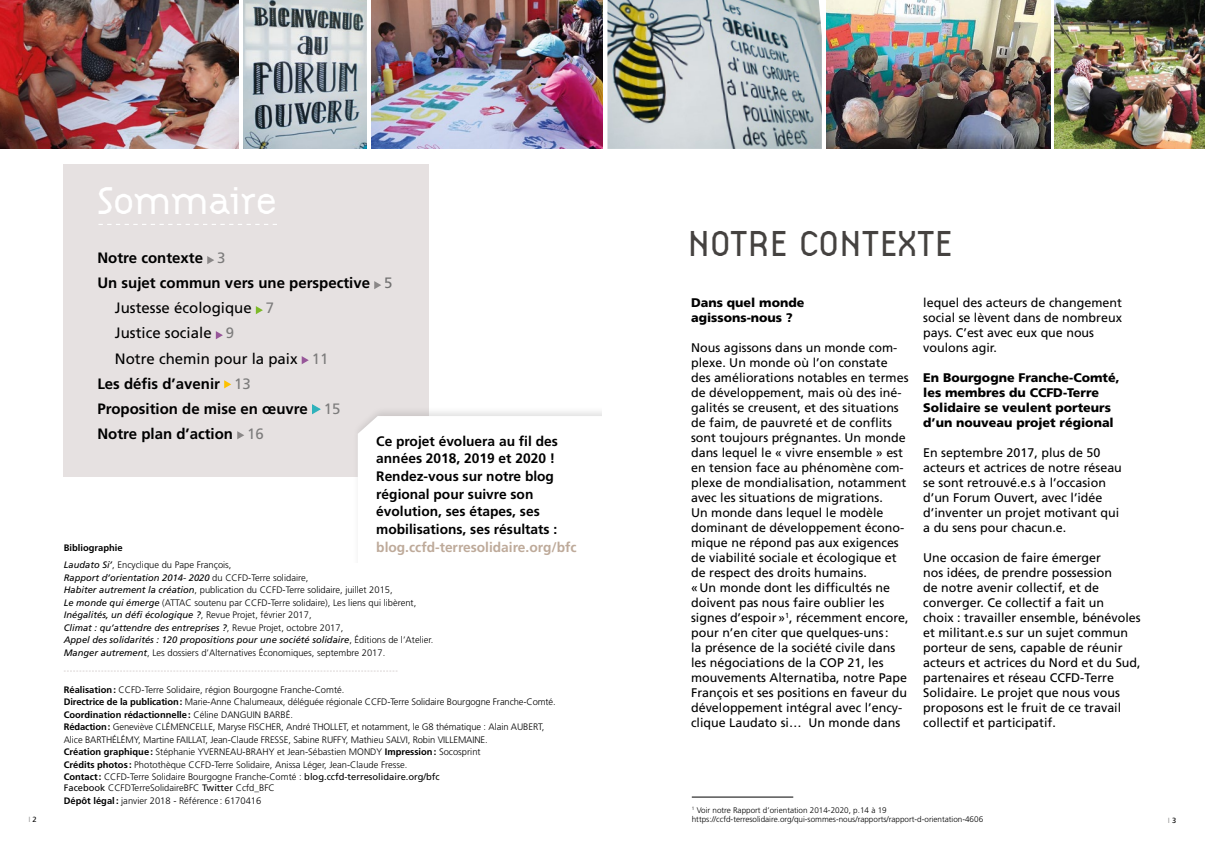
<style>
.page{position:relative;width:1205px;height:851px;background:#fff}
.page>*{position:absolute;margin:0;border:0;box-sizing:border-box;transform-origin:0 0}
.t1{font:300 40.25px "Citizen CCFD";letter-spacing:-.005em;color:#fff}
.t2{font:300 37.5px "Citizen CCFD";color:#454240}
.t3{font:700 15px "Frutiger";color:#000}
.t4{font:15px "Frutiger";color:#000}
.t5{font:700 13.75px/17.5px "Frutiger";color:#000}
.t6{font:700 13.75px "Frutiger";color:#beaa9a}
.t7{font:12.5px/15px "Frutiger";color:#000}
.t8{font:900 12.5px/15px "Frutiger";color:#000}
.t9{font:300 9.38px/12.5px "Frutiger";color:#000}
.t10{font:700 9.38px "Frutiger";color:#000}
.t11{font:300 8.12px/9.4px "Frutiger";color:#000}
.t12{font:7.5px "Frutiger";color:#9d9d9c}
.s1{color:#000}
.s2{font-weight:400;color:#7c7b7b}
.s3{font-weight:400;color:#706f6f}
.s4{color:#7c7b7b}
.s5{font-weight:400;font-style:italic}
.s6{font-weight:700}
.s7{font-weight:400}
</style>
<div class="page">
<hr style="left:692px;top:796px;width:101px;height:1px;background:#000">
<img style="left:0;top:0;width:239px;height:149px">
<img style="left:371px;top:0;width:231px;height:149px">
<img style="left:244px;top:0;width:122px;height:149px">
<img style="left:607px;top:0;width:215px;height:149px">
<img style="left:826px;top:0;width:225px;height:149px">
<img style="left:1054px;top:0;width:151px;height:148px">
<svg style="left:64px;top:670px;width:333px;height:1px"></svg>
<div style="left:64px;top:165px;width:365px;height:312px;background:#e6e1e1"></div>
<svg style="left:207px;top:256px;width:7px;height:8px"></svg>
<svg style="left:374px;top:281px;width:7px;height:8px"></svg>
<svg style="left:256px;top:306px;width:7px;height:8px"></svg>
<svg style="left:216px;top:331px;width:7px;height:8px"></svg>
<svg style="left:302px;top:356px;width:7px;height:8px"></svg>
<svg style="left:224px;top:380px;width:7px;height:8px"></svg>
<svg style="left:312px;top:404px;width:9px;height:11px"></svg>
<svg style="left:237px;top:431px;width:7px;height:8px"></svg>
<svg style="left:98px;top:224px;width:179px;height:1px"></svg>
<div style="left:352px;top:405px;width:304px;height:178px;background:#000;opacity:.12"></div>
<svg style="left:358px;top:416px;width:244px;height:146px"></svg>
<div style="left:325px;top:562px;width:328px;height:71px;background:#fff"></div>
<div style="left:602px;top:389px;width:69px;height:249px;background:#fff"></div>
<p class="t12" style="left:28px;top:815px;width:10px">I <span class="s1">2</span></p>
<h1 class="t1" style="left:97px;top:178px;width:181px">Sommaire</h1>
<p class="t3" style="left:97px;top:249px;width:130px">Notre contexte <span class="s2">3</span></p>
<p class="t3" style="left:97px;top:274px;width:297px">Un sujet commun vers une perspective <span class="s3">5</span></p>
<p class="t4" style="left:115px;top:299px;width:161px">Justesse écologique <span class="s4">7</span></p>
<p class="t4" style="left:115px;top:324px;width:121px">Justice sociale <span class="s4">9</span></p>
<p class="t4" style="left:115px;top:349px;width:215px">Notre chemin pour la paix <span class="s4">11</span></p>
<p class="t3" style="left:97px;top:374px;width:155px">Les défis d’avenir <span class="s2">13</span></p>
<p class="t3" style="left:97px;top:399px;width:244px">Proposition de mise en œuvre <span class="s2">15</span></p>
<p class="t3" style="left:97px;top:424px;width:168px">Notre plan d’action <span class="s2">16</span></p>
<p class="t5" style="left:376px;top:432px;width:183px">Ce projet évoluera au fil des années 2018, 2019 et 2020 !<br>Rendez-vous sur notre blog régional pour suivre son évolution, ses étapes, ses mobilisations, ses résultats :</p>
<p class="t10" style="left:64px;top:542px;width:60px">Bibliographie</p>
<p class="t6" style="left:376px;top:539px;width:202px">blog.ccfd-terresolidaire.org/bfc</p>
<p class="t9" style="left:64px;top:558px;width:371px"><span class="s5">Laudato Si’</span>, Encyclique du Pape François,<br><span class="s5">Rapport d’orientation 2014- 2020</span> du CCFD-Terre solidaire,<br><span class="s5">Habiter autrement la création</span>, publication du CCFD-Terre solidaire, juillet 2015,<br><span class="s5">Le monde qui émerge</span> (ATTAC soutenu par CCFD-Terre solidaire), Les liens qui libèrent, <span class="s5">Inégalités, un défi écologique ?</span>, Revue Projet, février 2017,<br><span class="s5">Climat : qu’attendre des entreprises ?</span>, Revue Projet, octobre 2017,<br><span class="s5">Appel des solidarités : 120 propositions pour une société solidaire</span>, Éditions de l’Atelier.<br><span class="s5">Manger autrement</span>, Les dossiers d’Alternatives Économiques, septembre 2017.</p>
<p class="t9" style="left:64px;top:683px;width:493px"><span class="s6">Réalisation:</span> CCFD-Terre Solidaire, région Bourgogne Franche-Comté.<br><span class="s6">Directrice de la publication:</span> Marie-Anne Chalumeaux, déléguée régionale CCFD-Terre Solidaire Bourgogne Franche-Comté.<br><span class="s6">Coordination rédactionnelle:</span> Céline DANGUIN BARBÉ.<br><span class="s6">Rédaction:</span> Geneviève CLÉMENCELLE, Maryse FISCHER, André THOLLET, et notamment, le G8 thématique : Alain AUBERT, Alice BARTHÉLÉMY, Martine FAILLAT, Jean-Claude FRESSE, Sabine RUFFY, Mathieu SALVI, Robin VILLEMAINE.<br><span class="s6">Création graphique:</span> Stéphanie YVERNEAU-BRAHY et Jean-Sébastien MONDY <span class="s6">Impression:</span> Socosprint<br><span class="s6">Crédits photos :</span> Photothèque CCFD-Terre Solidaire, Anissa Léger, Jean-Claude Fresse.<br><span class="s6">Contact:</span> CCFD-Terre Solidaire Bourgogne Franche-Comté : <span class="s7">blog.ccfd-terresolidaire.org/bfc</span></p>
<p class="t9" style="left:64px;top:781px;width:212px"><span class="s7">Facebook</span> CCFDTerreSolidaireBFC <span class="s7">Twitter</span> Ccfd_BFC<br><span class="s6">Dépôt légal:</span> janvier 2018 - Référence: 6170416</p>
<h2 class="t2" style="left:687px;top:222px;width:267px">NOTRE CONTEXTE</h2>
<p class="t8" style="left:691px;top:294px;width:115px">Dans quel monde agissons-nous ?</p>
<p class="t7" style="left:691px;top:340px;width:219px">Nous agissons dans un monde com&shy;plexe. Un monde où l’on constate des améliorations notables en termes de développement, mais où des iné&shy;galités se creusent, et des situations de faim, de pauvreté et de conflits sont toujours prégnantes. Un monde dans lequel le « vivre ensemble » est en tension face au phénomène com&shy;plexe de mondialisation, notamment avec les situations de migrations.<br>Un monde dans lequel le modèle dominant de développement écono&shy;mique ne répond pas aux exigences de viabilité sociale et écologique et de respect des droits humains.<br>«Un monde dont les difficultés ne doivent pas nous faire oublier les signes d’espoir»<sup>1</sup>, récemment encore, pour n’en citer que quelques-uns:<br>la présence de la société civile dans les négociations de la COP 21, les mouvements Alternatiba, notre Pape François et ses positions en faveur du développement intégral avec l’ency&shy;clique Laudato si… Un monde dans</p>
<p class="t7" style="left:923px;top:295px;width:200px">lequel des acteurs de changement social se lèvent dans de nombreux pays. C’est avec eux que nous voulons agir.</p>
<p class="t8" style="left:923px;top:369px;width:198px">En Bourgogne Franche-Comté, les membres du CCFD-Terre<br>Solidaire se veulent porteurs d’un nouveau projet régional</p>
<p class="t7" style="left:923px;top:445px;width:200px">En septembre 2017, plus de 50 acteurs et actrices de notre réseau se sont retrouvé.e.s à l’occasion d’un Forum Ouvert, avec l’idée d’inventer un projet motivant qui a du sens pour chacun.e.</p>
<p class="t7" style="left:923px;top:550px;width:219px">Une occasion de faire émerger<br>nos idées, de prendre possession<br>de notre avenir collectif, et de converger. Ce collectif a fait un<br>choix : travailler ensemble, bénévoles et militant.e.s sur un sujet commun porteur de sens, capable de réunir acteurs et actrices du Nord et du Sud, partenaires et réseau CCFD-Terre Solidaire. Le projet que nous vous proposons est le fruit de ce travail collectif et participatif.</p>
<p class="t11" style="left:692px;top:805px;width:293px"><sup>1</sup> Voir notre Rapport d’orientation 2014-2020, p.14 à 19 https://ccfd-terresolidaire.org/qui-sommes-nous/rapports/rapport-d-orientation-4606</p>
<p class="t12" style="left:1168px;top:815px;width:10px">I <span class="s1">3</span></p>
</div>
